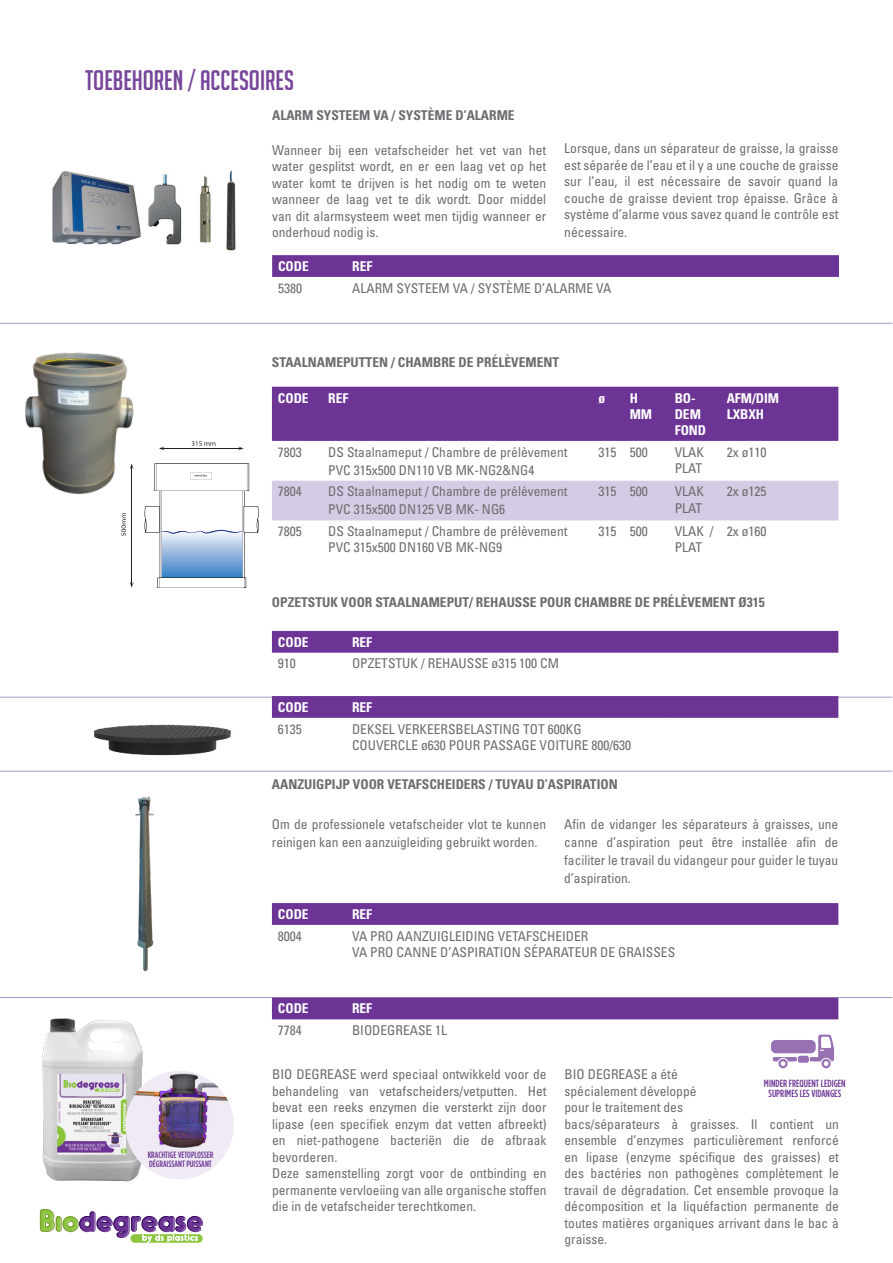
<style>
.page{position:relative;width:893px;height:1263px;background:#fff}
.page>*{position:absolute;margin:0;border:0;box-sizing:border-box;transform-origin:0 0}
.t1{font:27.6px "Big Noodle Titling";color:#77469b}
.lopende_tekst_wit{font:condensed 13.5px/16.5px "Univers LT Std";color:#6c6d70;text-align:justify}
.inhoud_tabel{font:condensed 13.5px/18px "Univers LT Std";color:#6c6d70}
.lopende_tekst_wit-2{font:700 condensed 13.5px "Univers LT Std";color:#6c6d70}
.HEADER_TABEL{font:700 condensed 13.5px/16.2px "Univers LT Std";color:#fff}
.onder_logo{font:500 10.35px "Gotham Condensed";color:#6c3595}
.onder_logo-2{font:500 9.15px "Gotham Condensed";color:#6c3595}
</style>
<div class="page">
<hr style="left:0;top:323px;width:892px;height:1px;background:#ad95c6">
<hr style="left:0;top:697px;width:892px;height:1px;background:#ad95c6">
<hr style="left:0;top:771px;width:892px;height:1px;background:#ad95c6">
<hr style="left:0;top:997px;width:892px;height:1px;background:#ad95c6">
<img style="left:52px;top:170px;width:184px;height:81px">
<div style="left:272px;top:387px;width:566px;height:54px;background:#6c3595"></div>
<div style="left:272px;top:481px;width:566px;height:39px;background:#d5cbe4"></div>
<div style="left:272px;top:631px;width:566px;height:22px;background:#6c3595"></div>
<svg style="left:272px;top:696px;width:566px;height:22px;background:#6d3695"></svg>
<svg style="left:272px;top:903px;width:566px;height:22px;background:#6d3695"></svg>
<div style="left:272px;top:997px;width:566px;height:22px;background:#6c3595"></div>
<img style="left:25px;top:352px;width:109px;height:143px">
<hr style="left:161px;top:448px;width:81px;height:1px;background:#231f20">
<svg style="left:192px;top:441px;width:23px;height:5px"></svg>
<hr style="left:131px;top:465px;width:1px;height:121px;background:#231f20">
<svg style="left:130px;top:464px;width:4px;height:5px"></svg>
<svg style="left:121px;top:513px;width:5px;height:23px"></svg>
<svg style="left:144px;top:463px;width:115px;height:125px"></svg>
<img style="left:94px;top:724px;width:137px;height:32px">
<img style="left:42px;top:1018px;width:101px;height:164px">
<svg style="left:40px;top:1209px;width:163px;height:34px"></svg>
<div style="left:798px;top:1056px;width:11px;height:7px;background:#9871b5;border-radius:2px"></div>
<svg style="left:810px;top:1034px;width:24px;height:34px"></svg>
<svg style="left:773px;top:1057px;width:24px;height:11px"></svg>
<div style="left:771px;top:1040px;width:45px;height:13px;background:#9871b5;border-radius:5px"></div>
<div style="left:125px;top:1071px;width:109px;height:108px;background:#efeaf4;border-radius:50%"></div>
<img style="left:131px;top:1071px;width:97px;height:77px">
<svg style="left:272px;top:255px;width:567px;height:22px;background:#6d3796"></svg>
<img style="left:67px;top:771px;width:160px;height:201px">
<p class="t1" style="left:85px;top:65px;width:210px">TOEBEHOREN / ACCESOIRES</p>
<p class="lopende_tekst_wit-2" style="left:272px;top:107px;width:244px">ALARM SYSTEEM VA / SYSTÈME D’ALARME</p>
<p class="lopende_tekst_wit" style="left:272px;top:142px;width:276px">Wanneer bij een vetafscheider het vet van het water gesplitst wordt, en er een laag vet op het water komt te drijven is het nodig om te weten wanneer de laag vet te dik wordt. Door middel van dit alarmsysteem weet men tijdig wanneer er onderhoud nodig is.</p>
<p class="lopende_tekst_wit" style="left:564px;top:140px;width:276px">Lorsque, dans un séparateur de graisse, la graisse est séparée de l’eau et il y a une couche de graisse sur l’eau, il est nécessaire de savoir quand la couche de graisse devient trop épaisse. Grâce à système d’alarme vous savez quand le contrôle est</p>
<p class="lopende_tekst_wit" style="left:564px;top:224px;width:64px">nécessaire.</p>
<p class="HEADER_TABEL" style="left:278px;top:258px;width:32px">CODE</p>
<p class="HEADER_TABEL" style="left:352px;top:258px;width:22px">REF</p>
<p class="inhoud_tabel" style="left:278px;top:279px;width:25px">5380</p>
<p class="inhoud_tabel" style="left:352px;top:279px;width:261px">ALARM SYSTEEM VA / SYSTÈME D’ALARME VA</p>
<p class="lopende_tekst_wit-2" style="left:272px;top:354px;width:289px">STAALNAMEPUTTEN / CHAMBRE DE PRÉLÈVEMENT</p>
<p class="HEADER_TABEL" style="left:278px;top:389px;width:32px">CODE</p>
<p class="HEADER_TABEL" style="left:328px;top:389px;width:22px">REF</p>
<p class="HEADER_TABEL" style="left:598px;top:389px;width:8px">ø</p>
<p class="HEADER_TABEL" style="left:630px;top:389px;width:10px">H</p>
<p class="HEADER_TABEL" style="left:630px;top:406px;width:24px">MM</p>
<p class="HEADER_TABEL" style="left:675px;top:389px;width:28px">BO-<br>DEM</p>
<p class="HEADER_TABEL" style="left:675px;top:422px;width:33px">FOND</p>
<p class="inhoud_tabel" style="left:278px;top:443px;width:25px">7803</p>
<p class="inhoud_tabel" style="left:328px;top:443px;width:241px">DS Staalnameput / Chambre de prélèvement<br>PVC 315x500 DN110 VB MK-NG2&amp;NG4</p>
<p class="inhoud_tabel" style="left:598px;top:443px;width:19px">315</p>
<p class="inhoud_tabel" style="left:630px;top:443px;width:19px">500</p>
<p class="inhoud_tabel" style="left:675px;top:443px;width:31px">VLAK</p>
<p class="inhoud_tabel" style="left:675px;top:459px;width:29px">PLAT</p>
<p class="inhoud_tabel" style="left:278px;top:482px;width:25px">7804</p>
<p class="inhoud_tabel" style="left:328px;top:482px;width:241px">DS Staalnameput / Chambre de prélèvement<br>PVC 315x500 DN125 VB MK- NG6</p>
<p class="inhoud_tabel" style="left:598px;top:482px;width:19px">315</p>
<p class="inhoud_tabel" style="left:630px;top:482px;width:19px">500</p>
<p class="inhoud_tabel" style="left:675px;top:482px;width:31px">VLAK</p>
<p class="inhoud_tabel" style="left:675px;top:499px;width:29px">PLAT</p>
<p class="HEADER_TABEL" style="left:727px;top:389px;width:54px">AFM/DIM</p>
<p class="HEADER_TABEL" style="left:727px;top:406px;width:39px">LXBXH</p>
<p class="inhoud_tabel" style="left:727px;top:443px;width:41px">2x ø110</p>
<p class="inhoud_tabel" style="left:727px;top:482px;width:41px">2x ø125</p>
<p class="inhoud_tabel" style="left:278px;top:522px;width:25px">7805</p>
<p class="inhoud_tabel" style="left:328px;top:523px;width:241px;line-height:16.2px">DS Staalnameput / Chambre de prélèvement<br>PVC 315x500 DN160 VB MK-NG9</p>
<p class="inhoud_tabel" style="left:598px;top:522px;width:19px">315</p>
<p class="inhoud_tabel" style="left:630px;top:522px;width:19px">500</p>
<p class="inhoud_tabel" style="left:675px;top:523px;width:41px;line-height:16.2px">VLAK /<br>PLAT</p>
<p class="inhoud_tabel" style="left:727px;top:522px;width:41px">2x ø160</p>
<p class="lopende_tekst_wit-2" style="left:272px;top:594px;width:494px">OPZETSTUK VOOR STAALNAMEPUT/ REHAUSSE POUR CHAMBRE DE PRÉLÈVEMENT Ø315</p>
<p class="HEADER_TABEL" style="left:278px;top:634px;width:32px">CODE</p>
<p class="HEADER_TABEL" style="left:352px;top:634px;width:22px">REF</p>
<p class="inhoud_tabel" style="left:278px;top:654px;width:19px">910</p>
<p class="inhoud_tabel" style="left:352px;top:654px;width:208px">OPZETSTUK / REHAUSSE ø315 100 CM</p>
<p class="HEADER_TABEL" style="left:278px;top:699px;width:32px">CODE</p>
<p class="HEADER_TABEL" style="left:352px;top:699px;width:22px">REF</p>
<p class="inhoud_tabel" style="left:278px;top:720px;width:25px">6135</p>
<p class="inhoud_tabel" style="left:352px;top:720px;width:231px">DEKSEL VERKEERSBELASTING TOT 600KG</p>
<p class="inhoud_tabel" style="left:352px;top:736px;width:281px">COUVERCLE ø630 POUR PASSAGE VOITURE 800/630</p>
<p class="lopende_tekst_wit-2" style="left:272px;top:776px;width:347px">AANZUIGPIJP VOOR VETAFSCHEIDERS / TUYAU D’ASPIRATION</p>
<p class="lopende_tekst_wit" style="left:272px;top:815px;width:276px;line-height:18px">Om de professionele vetafscheider vlot te kunnen reinigen kan een aanzuigleiding gebruikt worden.</p>
<p class="lopende_tekst_wit" style="left:564px;top:815px;width:276px;line-height:18px">Afin de vidanger les séparateurs à graisses, une canne d’aspiration peut être installée afin de faciliter le travail du vidangeur pour guider le tuyau d’aspiration.</p>
<p class="HEADER_TABEL" style="left:278px;top:906px;width:32px">CODE</p>
<p class="HEADER_TABEL" style="left:352px;top:906px;width:22px">REF</p>
<p class="inhoud_tabel" style="left:278px;top:927px;width:25px">8004</p>
<p class="inhoud_tabel" style="left:352px;top:927px;width:238px">VA PRO AANZUIGLEIDING VETAFSCHEIDER</p>
<p class="inhoud_tabel" style="left:352px;top:943px;width:325px">VA PRO CANNE D’ASPIRATION SÉPARATEUR DE GRAISSES</p>
<p class="onder_logo-2" style="left:148px;top:1149px;width:67px">KRACHTIGE VETOPLOSSER</p>
<p class="onder_logo-2" style="left:149px;top:1159px;width:64px">DÉGRAISSANT PUISSANT</p>
<p class="HEADER_TABEL" style="left:278px;top:1000px;width:32px">CODE</p>
<p class="HEADER_TABEL" style="left:352px;top:1000px;width:22px">REF</p>
<p class="inhoud_tabel" style="left:278px;top:1021px;width:25px">7784</p>
<p class="inhoud_tabel" style="left:352px;top:1021px;width:97px">BIODEGREASE 1L</p>
<p class="lopende_tekst_wit" style="left:272px;top:1066px;width:276px">BIO DEGREASE werd speciaal ontwikkeld voor de behandeling van vetafscheiders/vetputten. Het bevat een reeks enzymen die versterkt zijn door lipase (een specifiek enzym dat vetten afbreekt) en niet-pathogene bacteriën die de afbraak bevorderen.</p>
<p class="lopende_tekst_wit" style="left:272px;top:1165px;width:276px">Deze samenstelling zorgt voor de ontbinding en permanente vervloeiing van alle organische stoffen die in de vetafscheider terechtkomen.</p>
<p class="lopende_tekst_wit" style="left:565px;top:1066px;width:115px">BIO DEGREASE a été</p>
<p class="lopende_tekst_wit" style="left:565px;top:1083px;width:133px">spécialement développé</p>
<p class="lopende_tekst_wit" style="left:565px;top:1099px;width:120px">pour le traitement des</p>
<p class="lopende_tekst_wit" style="left:565px;top:1116px;width:276px">bacs/séparateurs à graisses. Il contient un ensemble d’enzymes particulièrement renforcé en lipase (enzyme spécifique des graisses) et des bactéries non pathogènes complètement le travail de dégradation. Cet ensemble provoque la décomposition et la liquéfaction permanente de toutes matières organiques arrivant dans le bac à graisse.</p>
<p class="onder_logo" style="left:764px;top:1077px;width:83px">MINDER FREQUENT LEDIGEN</p>
<p class="onder_logo" style="left:769px;top:1087px;width:74px">SUPRIMES LES VIDANGES</p>
</div>
